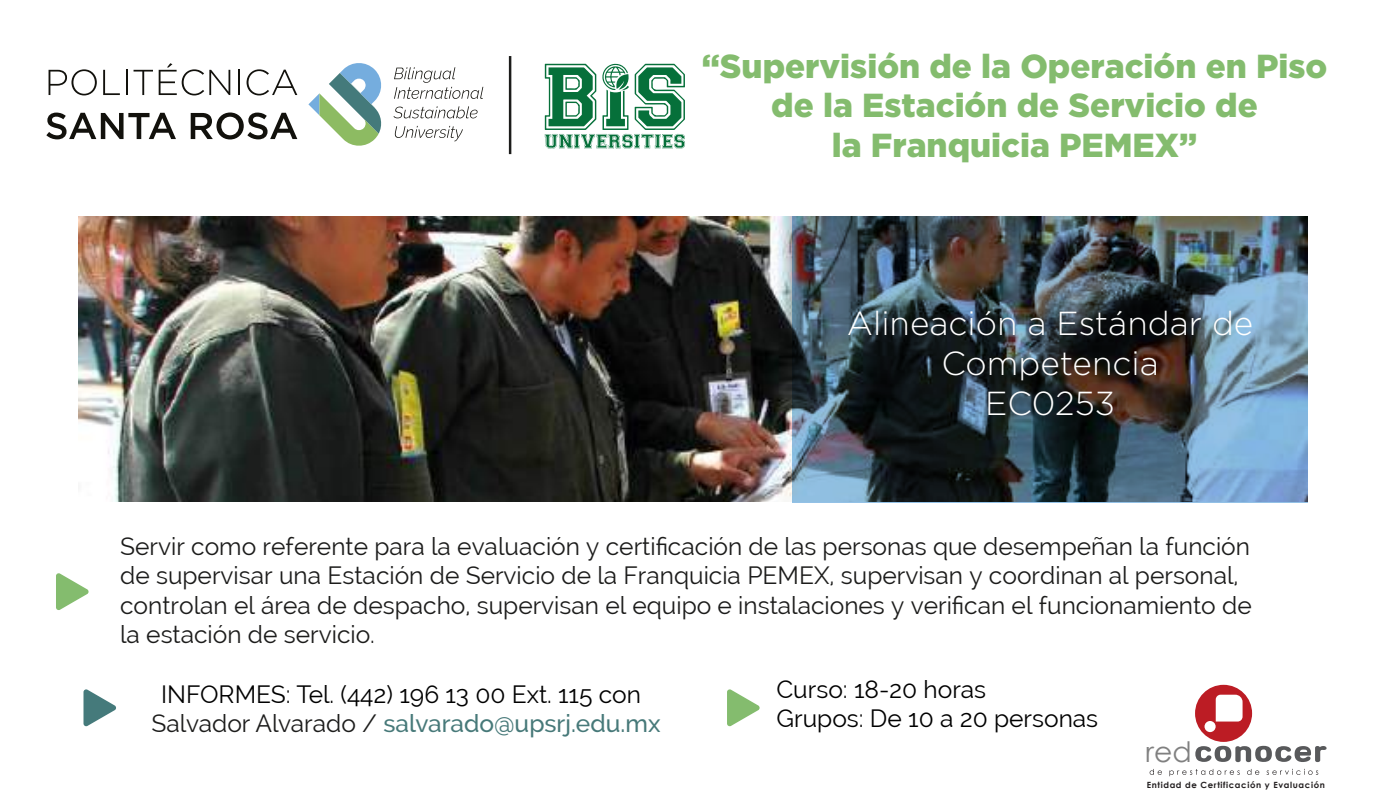
<style>
.page{position:relative;width:1386px;height:806px;background:#fff}
.page>*{position:absolute;margin:0;border:0;box-sizing:border-box;transform-origin:0 0}
.t1{font:900 33.25px/39.9px "Gotham";color:#84bc6e;text-align:center}
.t2{font:300 33.25px/39.9px "Gotham";color:#fff;text-align:center}
.t3{font:28.18px "Century Gothic";color:#808080}
.t4{font:24.5px/29.4px "Raleway";color:#1c1c1b}
.t5{font:24.5px "Raleway";color:#000}
.t6{font:500 24.5px "Raleway";color:#477979}
.t7{font:700 8.58px "Century Gothic";letter-spacing:.075em;color:#221e1f}
.s1{font-weight:400;color:#1c1c1b}
</style>
<div class="page">
<svg style="left:1195px;top:684px;width:132px;height:78px"></svg>
<svg style="left:1150px;top:769px;width:12px;height:5px"></svg>
<svg style="left:1170px;top:769px;width:70px;height:6px"></svg>
<svg style="left:1247px;top:769px;width:12px;height:5px"></svg>
<svg style="left:1267px;top:768px;width:51px;height:6px"></svg>
<svg style="left:84px;top:689px;width:32px;height:37px"></svg>
<svg style="left:727px;top:689px;width:33px;height:37px"></svg>
<svg style="left:56px;top:573px;width:33px;height:37px"></svg>
<img style="left:79px;top:216px;width:713px;height:285px">
<img style="left:792px;top:216px;width:516px;height:287px">
<hr style="left:509px;top:56px;width:2px;height:98px;background:#1c1c1b">
<svg style="left:49px;top:69px;width:48px;height:26px"></svg>
<svg style="left:103px;top:70px;width:17px;height:25px"></svg>
<hr style="left:126px;top:70px;width:2px;height:25px;background:#12110c">
<svg style="left:134px;top:70px;width:19px;height:25px"></svg>
<svg style="left:159px;top:63px;width:71px;height:32px"></svg>
<hr style="left:238px;top:70px;width:2px;height:25px;background:#12110c">
<svg style="left:247px;top:69px;width:50px;height:26px"></svg>
<svg style="left:46px;top:113px;width:130px;height:26px"></svg>
<svg style="left:191px;top:112px;width:106px;height:27px"></svg>
<svg style="left:308px;top:63px;width:74px;height:83px"></svg>
<svg style="left:394px;top:67px;width:89px;height:32px"></svg>
<svg style="left:394px;top:106px;width:84px;height:12px"></svg>
<svg style="left:395px;top:126px;width:68px;height:15px"></svg>
<svg style="left:545px;top:63px;width:140px;height:86px"></svg>
<h1 class="t1" style="left:702px;top:45px;width:627px">“Supervisión de la Operación en Piso de la Estación de Servicio de<br>la Franquicia PEMEX”</h1>
<h1 class="t2" style="left:847px;top:302px;width:408px">Alineación a Estándar de<br>Competencia<br>EC0253</h1>
<p class="t4" style="left:120px;top:531px;width:1133px">Servir como referente para la evaluación y certificación de las personas que desempeñan la función de supervisar una Estación de Servicio de la Franquicia PEMEX, supervisan y coordinan al personal, controlan el área de despacho, supervisan el equipo e instalaciones y verifican el funcionamiento de la estación de servicio.</p>
<p class="t5" style="left:161px;top:679px;width:481px">INFORMES: Tel. (442) 196 13 00 Ext. 115 con</p>
<p class="t5" style="left:776px;top:674px;width:211px">Curso: 18-20 horas</p>
<p class="t6" style="left:152px;top:709px;width:510px"><span class="s1">Salvador Alvarado /</span> salvarado@upsrj.edu.mx</p>
<p class="t5" style="left:776px;top:704px;width:323px">Grupos: De 10 a 20 personas</p>
<p class="t3" style="left:1146px;top:731px;width:48px">red</p>
<p class="t7" style="left:1147px;top:777px;width:180px">Entidad de Certificación y Evaluación</p>
</div>
